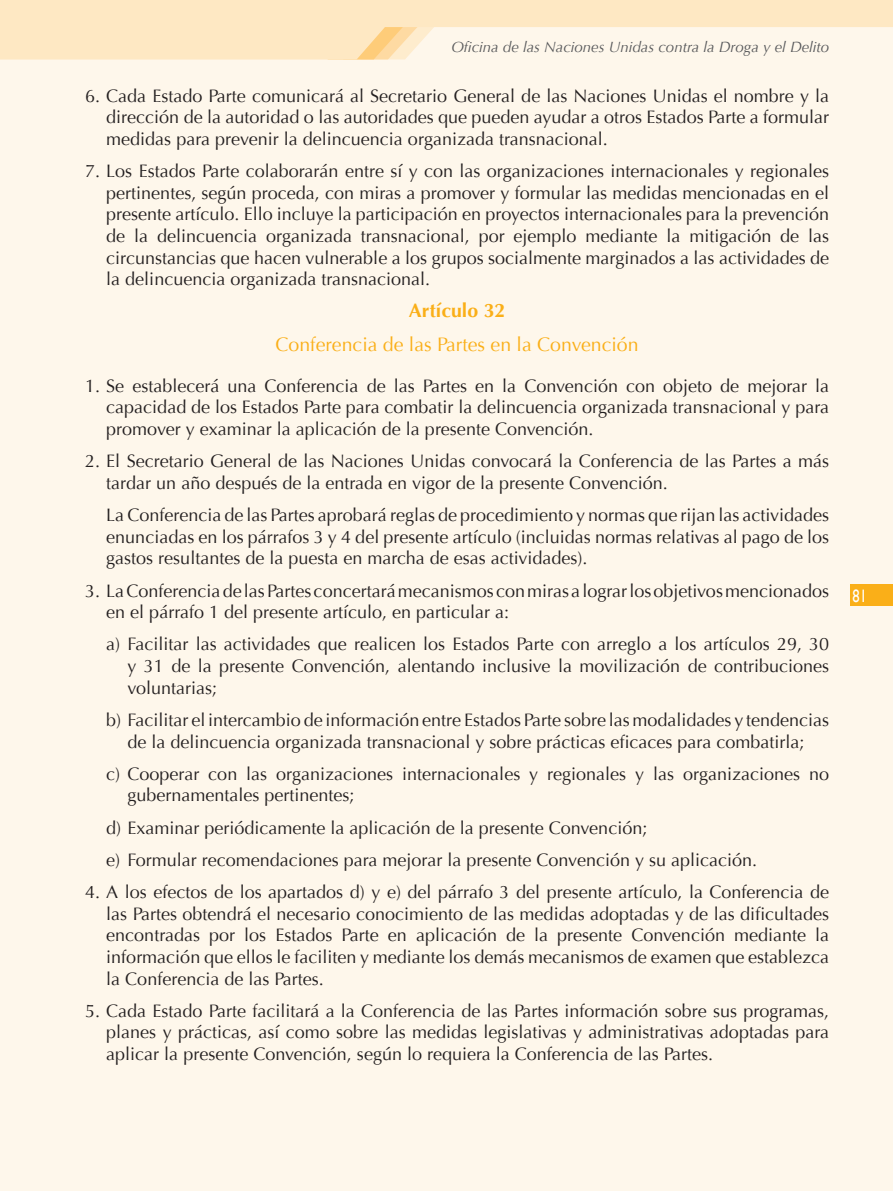
<style>
.page{position:relative;width:893px;height:1191px;background:#fef7eb}
.page>*{position:absolute;margin:0;border:0;box-sizing:border-box;transform-origin:0 0}
.t1{font:19.5px "Optima";color:#faaf18}
.t2{font:700 19.5px "Optima";color:#faaf18}
.t3{font:18px/21.6px "Optima";color:#231f20;text-align:justify}
.t4{font:18px "Gill Sans";color:#fff;scale:.8 1}
.t5{font:italic 15px "Optima";color:#57585a}
</style>
<div class="page">
<svg style="left:0;top:0;width:893px;height:60px;fill:#fee8c3"></svg>
<div style="left:850px;top:584px;width:43px;height:22px;background:#faaf18"></div>
<p class="t5" style="left:451px;top:38px;width:379px">Oficina de las Naciones Unidas contra la Droga y el Delito</p>
<p class="t3" style="left:106px;top:85px;width:724px;text-indent:-21px">6. Cada Estado Parte comunicará al Secretario General de las Naciones Unidas el nombre y la dirección de la autoridad o las autoridades que pueden ayudar a otros Estados Parte a formular medidas para prevenir la delincuencia organizada transnacional.</p>
<p class="t3" style="left:106px;top:160px;width:724px;text-indent:-21px">7. Los Estados Parte colaborarán entre sí y con las organizaciones internacionales y regionales pertinentes, según proceda, con miras a promover y formular las medidas mencionadas en el presente artículo. Ello incluye la participación en proyectos internacionales para la prevención de la delincuencia organizada transnacional, por ejemplo mediante la mitigación de las circunstancias que hacen vulnerable a los grupos socialmente marginados a las actividades de la delincuencia organizada transnacional.</p>
<p class="t2" style="left:409px;top:299px;width:98px">Artículo 32</p>
<p class="t1" style="left:276px;top:333px;width:364px">Conferencia de las Partes en la Convención</p>
<p class="t3" style="left:106px;top:375px;width:724px;text-indent:-21px">1. Se establecerá una Conferencia de las Partes en la Convención con objeto de mejorar la capacidad de los Estados Parte para combatir la delincuencia organizada transnacional y para promover y examinar la aplicación de la presente Convención.</p>
<p class="t3" style="left:106px;top:450px;width:724px;text-indent:-21px">2. El Secretario General de las Naciones Unidas convocará la Conferencia de las Partes a más tardar un año después de la entrada en vigor de la presente Convención.</p>
<p class="t3" style="left:106px;top:504px;width:724px">La Conferencia de las Partes aprobará reglas de procedimiento y normas que rijan las actividades enunciadas en los párrafos 3 y 4 del presente artículo (incluidas normas relativas al pago de los gastos resultantes de la puesta en marcha de esas actividades).</p>
<p class="t3" style="left:106px;top:580px;width:724px;text-indent:-21px">3. La Conferencia de las Partes concertará mecanismos con miras a lograr los objetivos mencionados en el párrafo 1 del presente artículo, en particular a:</p>
<p class="t3" style="left:128px;top:634px;width:703px;text-indent:-21px">a) Facilitar las actividades que realicen los Estados Parte con arreglo a los artículos 29, 30 y 31 de la presente Convención, alentando inclusive la movilización de contribuciones voluntarias;</p>
<p class="t3" style="left:106px;top:709px;width:724px;text-align:center">b) Facilitar el intercambio de información entre Estados Parte sobre las modalidades y tendencias de la delincuencia organizada transnacional y sobre prácticas eficaces para combatirla;</p>
<p class="t3" style="left:128px;top:763px;width:703px;text-indent:-21px">c) Cooperar con las organizaciones internacionales y regionales y las organizaciones no gubernamentales pertinentes;</p>
<p class="t3" style="left:106px;top:811px;width:652px;line-height:32.2px">d) Examinar periódicamente la aplicación de la presente Convención;<br>e) Formular recomendaciones para mejorar la presente Convención y su aplicación.</p>
<p class="t3" style="left:106px;top:881px;width:724px;text-indent:-21px">4. A los efectos de los apartados d) y e) del párrafo 3 del presente artículo, la Conferencia de las Partes obtendrá el necesario conocimiento de las medidas adoptadas y de las dificultades encontradas por los Estados Parte en aplicación de la presente Convención mediante la información que ellos le faciliten y mediante los demás mecanismos de examen que establezca la Conferencia de las Partes.</p>
<p class="t3" style="left:106px;top:1000px;width:724px;text-indent:-21px">5. Cada Estado Parte facilitará a la Conferencia de las Partes información sobre sus programas, planes y prácticas, así como sobre las medidas legislativas y administrativas adoptadas para aplicar la presente Convención, según lo requiera la Conferencia de las Partes.</p>
<p class="t4" style="left:853px;top:585px;width:19px">81</p>
</div>
